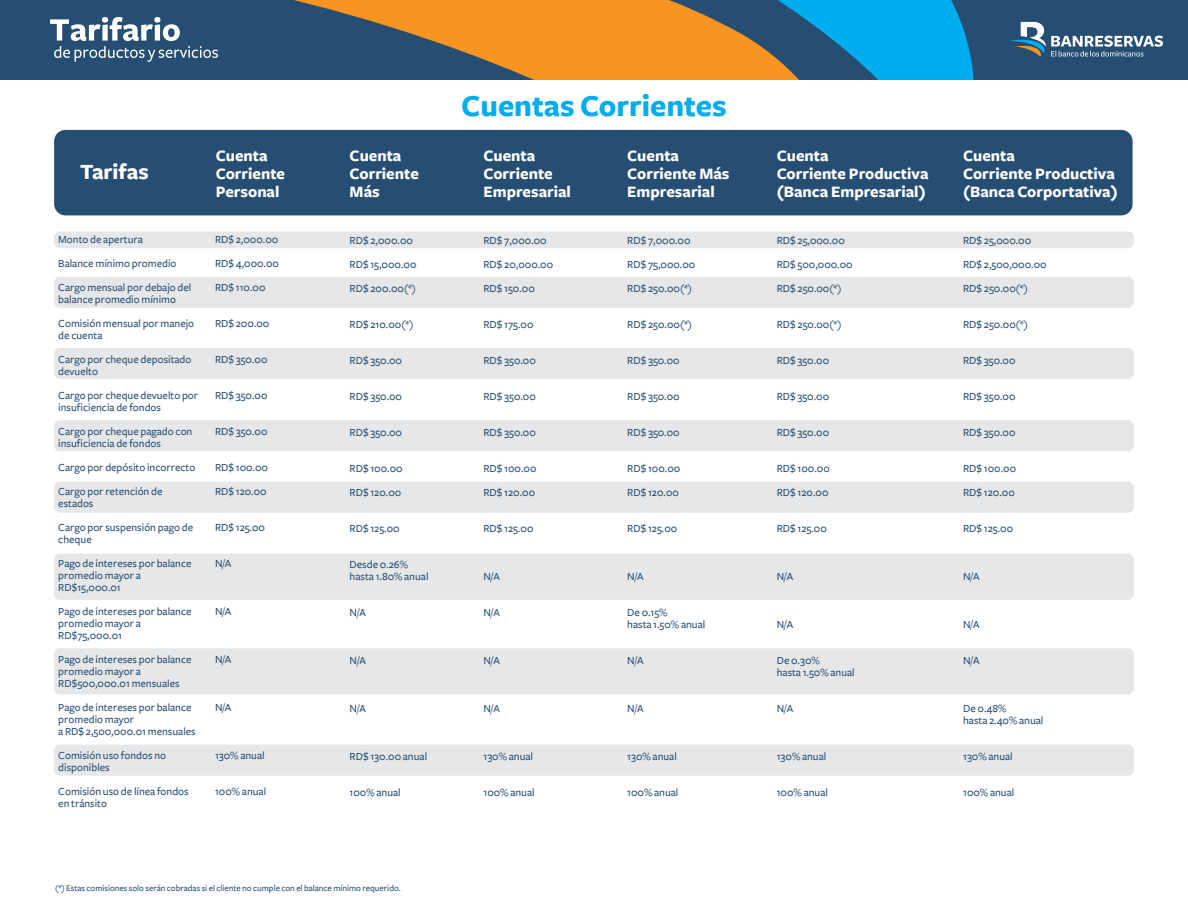
<style>
.page{position:relative;width:1188px;height:918px;background:#fff}
.page>*{position:absolute;margin:0;border:0;box-sizing:border-box;transform-origin:0 0}
.t1{font:700 31.5px "Freight Sans";color:#00acee}
.t2{font:700 22.5px "Freight Sans";color:#fff}
.t3{font:700 16.5px/18px "Freight Sans";color:#fff}
.t4{font:500 11.25px/24px "Freight Sans";color:#264e72}
.t5{font:500 9px "Freight Sans";color:#264e72}
</style>
<div class="page">
<div style="left:54px;top:231px;width:1080px;height:17px;background:#e6e7e8;border-radius:6px"></div>
<div style="left:54px;top:277px;width:1080px;height:31px;background:#e6e7e8;border-radius:6px"></div>
<div style="left:54px;top:482px;width:1080px;height:31px;background:#e6e7e8;border-radius:6px"></div>
<div style="left:54px;top:348px;width:1080px;height:31px;background:#e6e7e8;border-radius:6px"></div>
<div style="left:54px;top:420px;width:1080px;height:31px;background:#e6e7e8;border-radius:6px"></div>
<div style="left:54px;top:745px;width:1080px;height:31px;background:#e6e7e8;border-radius:6px"></div>
<div style="left:54px;top:554px;width:1080px;height:46px;background:#e6e7e8;border-radius:6px"></div>
<div style="left:54px;top:648px;width:1080px;height:46px;background:#e6e7e8;border-radius:6px"></div>
<div style="left:54px;top:130px;width:1079px;height:85px;background:#264e72;border-radius:11px"></div>
<div style="left:0;top:0;width:1188px;height:79px;background:#264e72"></div>
<svg style="left:879px;top:0;width:95px;height:79px;background:#03a5e4"></svg>
<svg style="left:294px;top:0;width:585px;height:79px;fill:#f89420"></svg>
<svg style="left:50px;top:17px;width:168px;height:45px"></svg>
<svg style="left:1010px;top:22px;width:153px;height:35px"></svg>
<h2 class="t2" style="left:80px;top:160px;width:70px">Tarifas</h2>
<p class="t4" style="left:58px;top:228px;width:135px">Monto de apertura<br>Balance mínimo promedio<br>Cargo mensual por debajo del</p>
<p class="t4" style="left:58px;top:288px;width:137px">balance promedio mínimo<br>Comisión mensual por manejo</p>
<p class="t4" style="left:58px;top:324px;width:135px">de cuenta<br>Cargo por cheque depositado</p>
<p class="t4" style="left:58px;top:360px;width:141px">devuelto<br>Cargo por cheque devuelto por</p>
<p class="t4" style="left:58px;top:396px;width:136px">insuficiencia de fondos<br>Cargo por cheque pagado con</p>
<p class="t4" style="left:58px;top:432px;width:138px">insuficiencia de fondos<br>Cargo por depósito incorrecto<br>Cargo por retención de</p>
<p class="t4" style="left:58px;top:492px;width:136px">estados<br>Cargo por suspensión pago de</p>
<p class="t4" style="left:58px;top:528px;width:135px">cheque<br>Pago de intereses por balance</p>
<p class="t4" style="left:58px;top:570px;width:84px;line-height:12px">promedio mayor a<br>RD$15,000.01</p>
<p class="t4" style="left:58px;top:606px;width:135px;line-height:12px">Pago de intereses por balance promedio mayor a<br>RD$75,000.01</p>
<p class="t4" style="left:58px;top:654px;width:135px;line-height:12px">Pago de intereses por balance promedio mayor a<br>RD$500,000.01 mensuales</p>
<p class="t4" style="left:58px;top:702px;width:139px;line-height:12px">Pago de intereses por balance promedio mayor<br>a RD$ 2,500,000.01 mensuales</p>
<p class="t4" style="left:58px;top:750px;width:109px;line-height:12px">Comisión uso fondos no disponibles</p>
<p class="t4" style="left:58px;top:786px;width:132px;line-height:12px">Comisión uso de línea fondos en tránsito</p>
<h3 class="t3" style="left:216px;top:147px;width:71px">Cuenta<br>Corriente<br>Personal</h3>
<p class="t4" style="left:215px;top:228px;width:66px;text-align:justify">RD$ 2,000.00<br>RD$ 4,000.00<br>RD$ 110.00</p>
<p class="t4" style="left:215px;top:312px;width:56px">RD$ 200.00</p>
<p class="t4" style="left:215px;top:348px;width:54px">RD$ 350.00</p>
<p class="t4" style="left:215px;top:384px;width:54px">RD$ 350.00</p>
<p class="t4" style="left:215px;top:420px;width:54px">RD$ 350.00</p>
<p class="t4" style="left:215px;top:456px;width:55px">RD$ 100.00<br>RD$ 120.00</p>
<p class="t4" style="left:215px;top:516px;width:52px">RD$ 125.00</p>
<p class="t4" style="left:215px;top:552px;width:18px">N/A</p>
<p class="t4" style="left:215px;top:600px;width:18px">N/A</p>
<p class="t4" style="left:215px;top:648px;width:18px">N/A</p>
<p class="t4" style="left:215px;top:696px;width:18px">N/A</p>
<p class="t4" style="left:215px;top:744px;width:51px">130% anual</p>
<p class="t4" style="left:215px;top:780px;width:53px">100% anual</p>
<h3 class="t3" style="left:350px;top:147px;width:71px">Cuenta<br>Corriente<br>Más</h3>
<p class="t4" style="left:350px;top:228px;width:68px">RD$ 2,000.00<br>RD$ 15,000.00<br>RD$ 200.00(*)</p>
<p class="t4" style="left:350px;top:312px;width:65px">RD$ 210.00(*)</p>
<p class="t4" style="left:350px;top:348px;width:54px">RD$ 350.00</p>
<p class="t4" style="left:350px;top:384px;width:54px">RD$ 350.00</p>
<p class="t4" style="left:350px;top:420px;width:54px">RD$ 350.00</p>
<p class="t4" style="left:350px;top:456px;width:55px">RD$ 100.00<br>RD$ 120.00</p>
<p class="t4" style="left:350px;top:516px;width:52px">RD$ 125.00</p>
<p class="t4" style="left:350px;top:558px;width:80px;line-height:12px">Desde 0.26% hasta 1.80% anual</p>
<p class="t4" style="left:350px;top:600px;width:18px">N/A</p>
<p class="t4" style="left:350px;top:648px;width:18px">N/A</p>
<p class="t4" style="left:350px;top:696px;width:18px">N/A</p>
<p class="t4" style="left:350px;top:744px;width:79px">RD$ 130.00 anual</p>
<p class="t4" style="left:350px;top:780px;width:53px">100% anual</p>
<p class="t5" style="left:55px;top:883px;width:347px">(*) Estas comisiones solo serán cobradas si el cliente no cumple con el balance mínimo requerido.</p>
<h1 class="t1" style="left:461px;top:89px;width:267px">Cuentas Corrientes</h1>
<h3 class="t3" style="left:483px;top:147px;width:89px">Cuenta<br>Corriente<br>Empresarial</h3>
<p class="t4" style="left:483px;top:228px;width:71px">RD$ 7,000.00<br>RD$ 20,000.00<br>RD$ 150.00</p>
<p class="t4" style="left:483px;top:312px;width:52px">RD$ 175.00</p>
<p class="t4" style="left:483px;top:348px;width:54px">RD$ 350.00</p>
<p class="t4" style="left:483px;top:384px;width:54px">RD$ 350.00</p>
<p class="t4" style="left:483px;top:420px;width:54px">RD$ 350.00</p>
<p class="t4" style="left:483px;top:456px;width:55px">RD$ 100.00<br>RD$ 120.00</p>
<p class="t4" style="left:483px;top:516px;width:52px">RD$ 125.00</p>
<p class="t4" style="left:483px;top:564px;width:18px">N/A</p>
<p class="t4" style="left:483px;top:600px;width:18px">N/A</p>
<p class="t4" style="left:483px;top:648px;width:18px">N/A</p>
<p class="t4" style="left:483px;top:696px;width:18px">N/A</p>
<p class="t4" style="left:483px;top:744px;width:51px">130% anual</p>
<p class="t4" style="left:483px;top:780px;width:53px">100% anual</p>
<h3 class="t3" style="left:627px;top:147px;width:104px">Cuenta<br>Corriente Más<br>Empresarial</h3>
<p class="t4" style="left:627px;top:228px;width:70px">RD$ 7,000.00<br>RD$ 75,000.00<br>RD$ 250.00(*)</p>
<p class="t4" style="left:627px;top:312px;width:66px">RD$ 250.00(*)</p>
<p class="t4" style="left:627px;top:348px;width:54px">RD$ 350.00</p>
<p class="t4" style="left:627px;top:384px;width:54px">RD$ 350.00</p>
<p class="t4" style="left:627px;top:420px;width:54px">RD$ 350.00</p>
<p class="t4" style="left:627px;top:456px;width:55px">RD$ 100.00<br>RD$ 120.00</p>
<p class="t4" style="left:627px;top:516px;width:52px">RD$ 125.00</p>
<p class="t4" style="left:627px;top:564px;width:18px">N/A</p>
<p class="t4" style="left:627px;top:606px;width:80px;line-height:12px">De 0.15%<br>hasta 1.50% anual</p>
<p class="t4" style="left:627px;top:648px;width:18px">N/A</p>
<p class="t4" style="left:627px;top:696px;width:18px">N/A</p>
<p class="t4" style="left:627px;top:744px;width:51px">130% anual</p>
<p class="t4" style="left:627px;top:780px;width:53px">100% anual</p>
<h3 class="t3" style="left:777px;top:147px;width:153px">Cuenta<br>Corriente Productiva (Banca Empresarial)</h3>
<p class="t4" style="left:777px;top:228px;width:78px">RD$ 25,000.00<br>RD$ 500,000.00<br>RD$ 250.00(*)</p>
<p class="t4" style="left:777px;top:312px;width:66px">RD$ 250.00(*)</p>
<p class="t4" style="left:777px;top:348px;width:54px">RD$ 350.00</p>
<p class="t4" style="left:777px;top:384px;width:54px">RD$ 350.00</p>
<p class="t4" style="left:777px;top:420px;width:54px">RD$ 350.00</p>
<p class="t4" style="left:777px;top:456px;width:55px">RD$ 100.00<br>RD$ 120.00</p>
<p class="t4" style="left:777px;top:516px;width:52px">RD$ 125.00</p>
<p class="t4" style="left:777px;top:564px;width:18px">N/A</p>
<p class="t4" style="left:777px;top:612px;width:18px">N/A</p>
<p class="t4" style="left:777px;top:654px;width:80px;line-height:12px">De 0.30%<br>hasta 1.50% anual</p>
<p class="t4" style="left:777px;top:696px;width:18px">N/A</p>
<p class="t4" style="left:777px;top:744px;width:51px">130% anual</p>
<p class="t4" style="left:777px;top:780px;width:53px">100% anual</p>
<h3 class="t3" style="left:963px;top:147px;width:156px">Cuenta<br>Corriente Productiva (Banca Corportativa)</h3>
<p class="t4" style="left:963px;top:228px;width:85px">RD$ 25,000.00<br>RD$ 2,500,000.00<br>RD$ 250.00(*)</p>
<p class="t4" style="left:963px;top:312px;width:66px">RD$ 250.00(*)</p>
<p class="t4" style="left:963px;top:348px;width:54px">RD$ 350.00</p>
<p class="t4" style="left:963px;top:384px;width:54px">RD$ 350.00</p>
<p class="t4" style="left:963px;top:420px;width:54px">RD$ 350.00</p>
<p class="t4" style="left:963px;top:456px;width:55px">RD$ 100.00<br>RD$ 120.00</p>
<p class="t4" style="left:963px;top:516px;width:52px">RD$ 125.00</p>
<p class="t4" style="left:963px;top:564px;width:18px">N/A</p>
<p class="t4" style="left:963px;top:612px;width:18px">N/A</p>
<p class="t4" style="left:963px;top:648px;width:18px">N/A</p>
<p class="t4" style="left:963px;top:702px;width:82px;line-height:12px">De 0.48%<br>hasta 2.40% anual</p>
<p class="t4" style="left:963px;top:744px;width:51px">130% anual</p>
<p class="t4" style="left:963px;top:780px;width:53px">100% anual</p>
</div>
